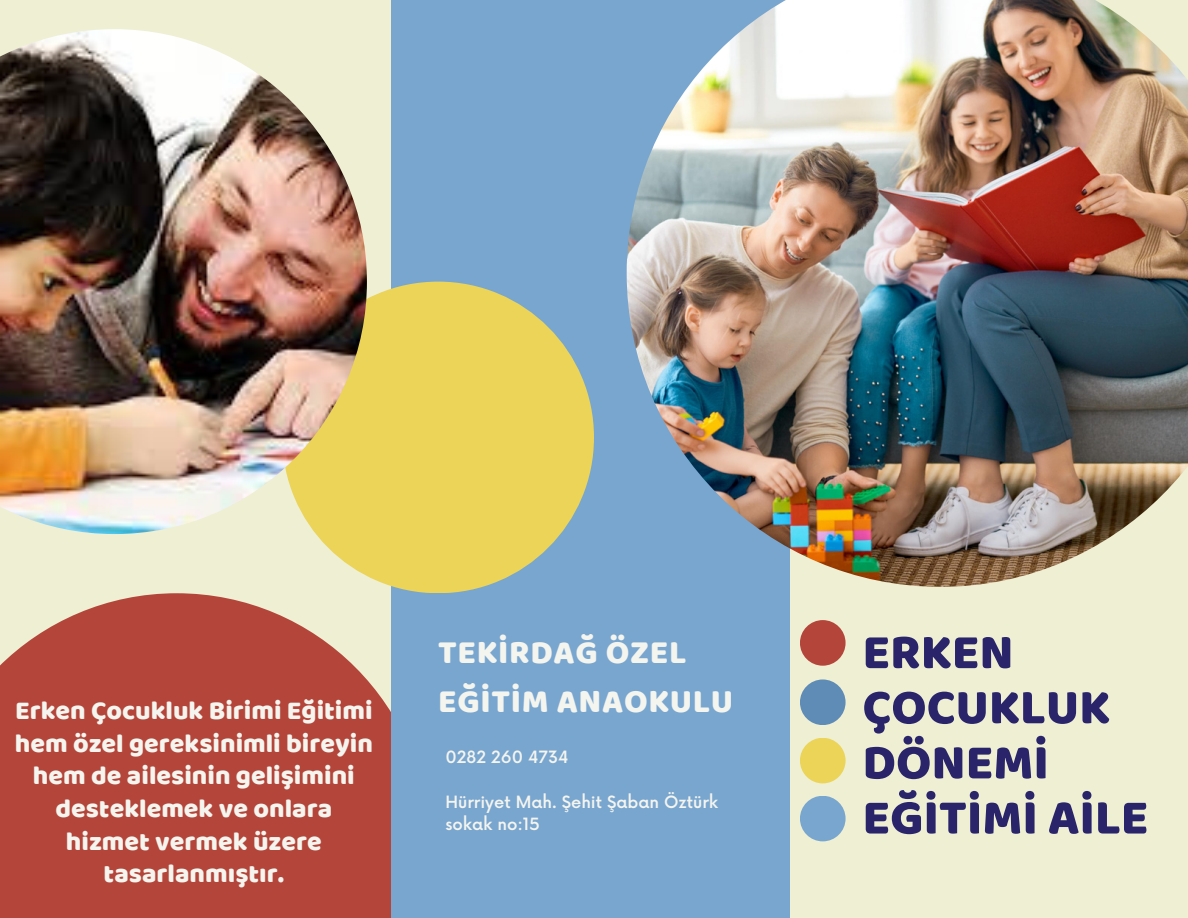
<style>
.page{position:relative;width:1188px;height:918px;background:#efefd3}
.page>*{position:absolute;margin:0;border:0;box-sizing:border-box;transform-origin:0 0}
.t1{font:50.4px/55.2px "Baloo";color:#2a256b}
.t2{font:33.75px "Baloo";letter-spacing:.02em;color:#f5f5ef}
.t3{font:26.7px/32.7px "Baloo";color:#f5f5ef;text-align:center}
.t4{font:500 16.5px/22.5px "Now";color:#f5f5ef}
</style>
<div class="page">
<div style="left:0;top:593px;width:429px;height:325px;background:#b4453a"></div>
<div style="left:392px;top:0;width:398px;height:918px;background:#79a6cf"></div>
<div style="left:282px;top:282px;width:312px;height:311px;background:#ebd458;border-radius:50%"></div>
<img style="left:627px;top:0;width:561px;height:587px">
<img style="left:0;top:29px;width:367px;height:505px">
<div style="left:800px;top:620px;width:46px;height:46px;background:#b4453a;border-radius:50%"></div>
<div style="left:800px;top:679px;width:46px;height:46px;background:#5e8cb6;border-radius:50%"></div>
<div style="left:800px;top:738px;width:46px;height:45px;background:#ebd458;border-radius:50%"></div>
<div style="left:800px;top:796px;width:46px;height:45px;background:#79a6cf;border-radius:50%"></div>
<h1 class="t3" style="left:15px;top:693px;width:359px">Erken Çocukluk Birimi Eğitimi</h1>
<h1 class="t3" style="left:15px;top:726px;width:360px">hem özel gereksinimli bireyin hem de ailesinin gelişimini desteklemek ve onlara hizmet vermek üzere tasarlanmıştır.</h1>
<h3 class="t2" style="left:438px;top:631px;width:250px">TEKİRDAĞ ÖZEL</h3>
<h3 class="t2" style="left:438px;top:681px;width:297px">EĞİTİM ANAOKULU</h3>
<p class="t4" style="left:446px;top:746px;width:125px">0282 260 4734</p>
<p class="t4" style="left:446px;top:791px;width:274px">Hürriyet Mah. Şehit Şaban Öztürk sokak no:15</p>
<p class="t1" style="left:862px;top:623px;width:287px">ERKEN<br>ÇOCUKLUK<br>DÖNEMİ<br>EĞİTİMİ AİLE</p>
</div>
